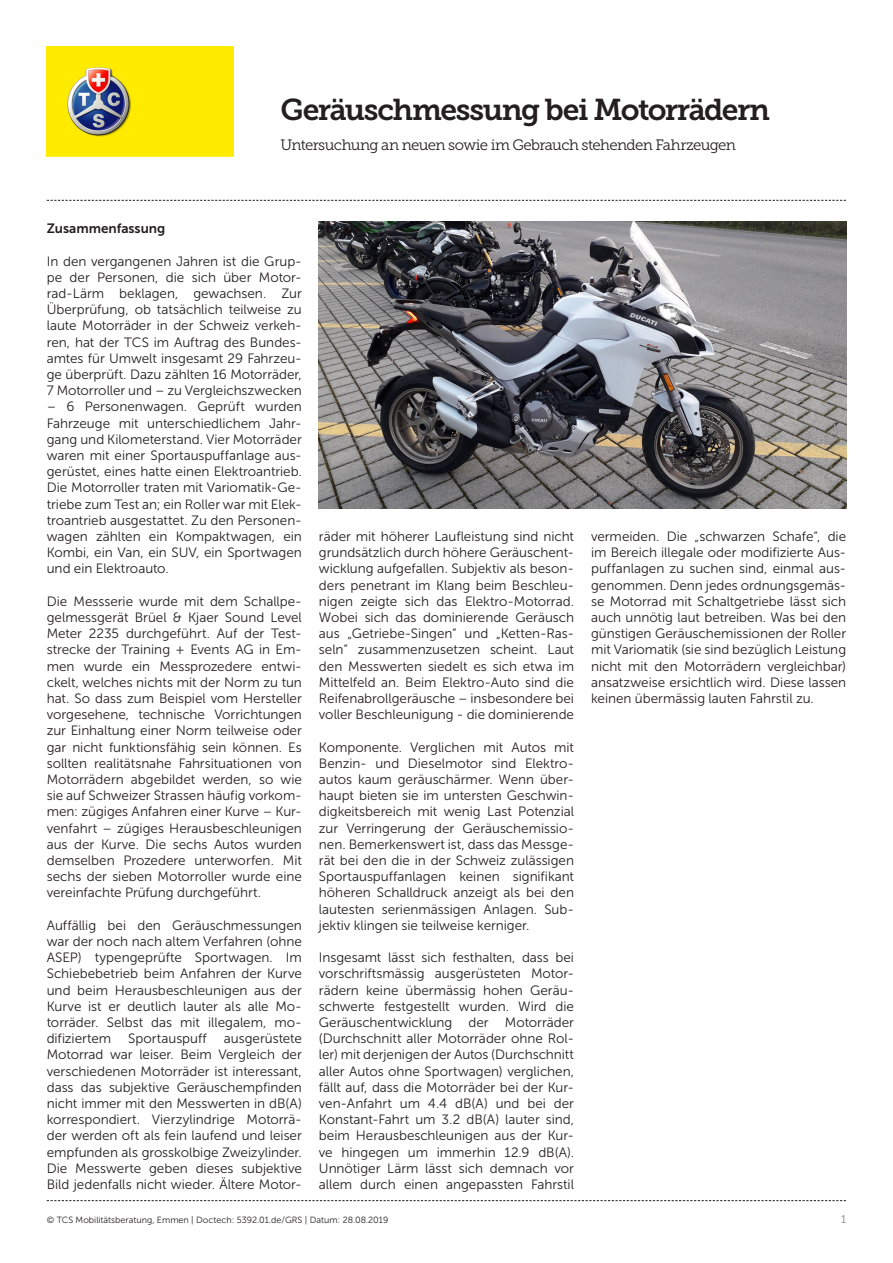
<style>
.page{position:relative;width:893px;height:1263px;background:#fff}
.page>*{position:absolute;margin:0;border:0;box-sizing:border-box;transform-origin:0 0}
.t1{font:30px "Museo Slab 700";letter-spacing:-.05em;color:#231f20}
.t2{font:15px "Museo Slab 300";letter-spacing:-.04em;color:#231f20}
.Lauftext{font:13.5px/16.2px "Museo Sans 300";color:#231f20;text-align:justify}
.Lauftext-2{font:13.5px "Museo Sans 700";color:#231f20}
.t3{font:11.25px "Museo Slab 300";color:#808285}
.t4{font:9px "Museo Sans 300";color:#231f20}
</style>
<div class="page">
<svg style="left:47px;top:1200px;width:799px;height:1px"></svg>
<svg style="left:47px;top:200px;width:799px;height:1px"></svg>
<img style="left:47px;top:47px;width:187px;height:109px">
<img style="left:319px;top:221px;width:527px;height:287px">
<p class="t1" style="left:281px;top:93px;width:491px">Geräuschmessung bei Motorrädern</p>
<p class="t2" style="left:281px;top:137px;width:457px">Untersuchung an neuen sowie im Gebrauch stehenden Fahrzeugen</p>
<p class="Lauftext-2" style="left:47px;top:221px;width:120px">Zusammenfassung</p>
<p class="Lauftext" style="left:47px;top:253px;width:257px">In den vergangenen Jahren ist die Grup&shy;pe der Personen, die sich über Motor&shy;rad-Lärm beklagen, gewachsen. Zur Überprüfung, ob tatsächlich teilweise zu laute Motorräder in der Schweiz verkeh&shy;ren, hat der TCS im Auftrag des Bundes&shy;amtes für Umwelt insgesamt 29 Fahrzeu&shy;ge überprüft. Dazu zählten 16 Motorräder, 7 Motorroller und – zu Vergleichszwecken</p>
<p class="Lauftext" style="left:47px;top:399px;width:257px">– 6 Personenwagen. Geprüft wurden Fahrzeuge mit unterschiedlichem Jahr&shy;gang und Kilometerstand. Vier Motorräder waren mit einer Sportauspuffanlage aus&shy;gerüstet, eines hatte einen Elektroantrieb.<br>Die Motorroller traten mit Variomatik-Ge&shy;triebe zum Test an; ein Roller war mit Elek&shy;troantrieb ausgestattet. Zu den Personen&shy;wagen zählten ein Kompaktwagen, ein Kombi, ein Van, ein SUV, ein Sportwagen und ein Elektroauto.</p>
<p class="Lauftext" style="left:47px;top:593px;width:257px">Die Messserie wurde mit dem Schallpe&shy;gelmessgerät Brüel &amp; Kjaer Sound Level Meter 2235 durchgeführt. Auf der Test&shy;strecke der Training + Events AG in Em&shy;men wurde ein Messprozedere entwi&shy;ckelt, welches nichts mit der Norm zu tun hat. So dass zum Beispiel vom Hersteller vorgesehene, technische Vorrichtungen zur Einhaltung einer Norm teilweise oder gar nicht funktionsfähig sein können. Es sollten realitätsnahe Fahrsituationen von Motorrädern abgebildet werden, so wie sie auf Schweizer Strassen häufig vorkom&shy;men: zügiges Anfahren einer Kurve – Kur&shy;venfahrt – zügiges Herausbeschleunigen aus der Kurve. Die sechs Autos wurden demselben Prozedere unterworfen. Mit sechs der sieben Motorroller wurde eine vereinfachte Prüfung durchgeführt.</p>
<p class="Lauftext" style="left:47px;top:917px;width:257px">Auffällig bei den Geräuschmessungen war der noch nach altem Verfahren (ohne ASEP) typengeprüfte Sportwagen. Im Schiebebetrieb beim Anfahren der Kurve und beim Herausbeschleunigen aus der Kurve ist er deutlich lauter als alle Mo&shy;torräder. Selbst das mit illegalem, mo&shy;difiziertem</p>
<p class="Lauftext" style="left:319px;top:528px;width:257px">räder mit höherer Laufleistung sind nicht grundsätzlich durch höhere Geräuschent&shy;wicklung aufgefallen. Subjektiv als beson&shy;ders penetrant im Klang beim Beschleu&shy;nigen zeigte sich das Elektro-Motorrad.<br>Wobei sich das dominierende Geräusch aus „Getriebe-Singen“ und „Ketten-Ras&shy;seln“ zusammenzusetzen scheint. Laut den Messwerten siedelt es sich etwa im Mittelfeld an. Beim Elektro-Auto sind die Reifenabrollgeräusche – insbesondere bei voller Beschleunigung - die dominierende</p>
<p class="Lauftext" style="left:319px;top:739px;width:257px">Komponente. Verglichen mit Autos mit Benzin- und Dieselmotor sind Elektro&shy;autos kaum geräuschärmer. Wenn über&shy;haupt bieten sie im untersten Geschwin&shy;digkeitsbereich mit wenig Last Potenzial zur Verringerung der Geräuschemissio&shy;nen. Bemerkenswert ist, dass das Messge&shy;rät bei den die in der Schweiz zulässigen Sportauspuffanlagen keinen signifikant höheren Schalldruck anzeigt als bei den lautesten serienmässigen Anlagen. Sub&shy;jektiv klingen sie teilweise kerniger.</p>
<p class="Lauftext" style="left:319px;top:949px;width:257px">Insgesamt lässt sich festhalten, dass bei vorschriftsmässig ausgerüsteten Motor&shy;rädern keine übermässig hohen Geräu&shy;schwerte festgestellt wurden. Wird die Geräuschentwicklung der Motorräder (Durchschnitt aller Motorräder ohne Rol&shy;ler) mit derjenigen der Autos (Durchschnitt aller Autos ohne Sportwagen) verglichen, fällt auf, dass die Motorräder bei der Kur&shy;ven-Anfahrt um 4.4 dB(A) und bei der Konstant-Fahrt um 3.2 dB(A) lauter sind, beim Herausbeschleunigen aus der Kur&shy;ve hingegen um immerhin 12.9 dB(A).<br>Unnötiger Lärm lässt sich demnach vor allem durch einen angepassten Fahrstil</p>
<p class="t4" style="left:47px;top:1215px;width:343px">© TCS Mobilitätsberatung, Emmen | Doctech: 5392.01.de/GRS | Datum: 28.08.2019</p>
<p class="Lauftext" style="left:128px;top:1030px;width:80px">Sportauspuff</p>
<p class="Lauftext" style="left:47px;top:1030px;width:257px;text-indent:177px">ausgerüstete Motorrad war leiser. Beim Vergleich der verschiedenen Motorräder ist interessant, dass das subjektive Geräuschempfinden nicht immer mit den Messwerten in dB(A) korrespondiert. Vierzylindrige Motorrä&shy;der werden oft als fein laufend und leiser empfunden als grosskolbige Zweizylinder.<br>Die Messwerte geben dieses subjektive Bild jedenfalls nicht wieder. Ältere Motor-</p>
<p class="Lauftext" style="left:591px;top:528px;width:257px">vermeiden. Die „schwarzen Schafe“, die im Bereich illegale oder modifizierte Aus&shy;puffanlagen zu suchen sind, einmal aus&shy;genommen. Denn jedes ordnungsgemäs&shy;se Motorrad mit Schaltgetriebe lässt sich auch unnötig laut betreiben. Was bei den günstigen Geräuschemissionen der Roller mit Variomatik (sie sind bezüglich Leistung nicht mit den Motorrädern vergleichbar) ansatzweise ersichtlich wird. Diese lassen keinen übermässig lauten Fahrstil zu.</p>
<p class="t3" style="left:841px;top:1213px;width:7px">1</p>
</div>
